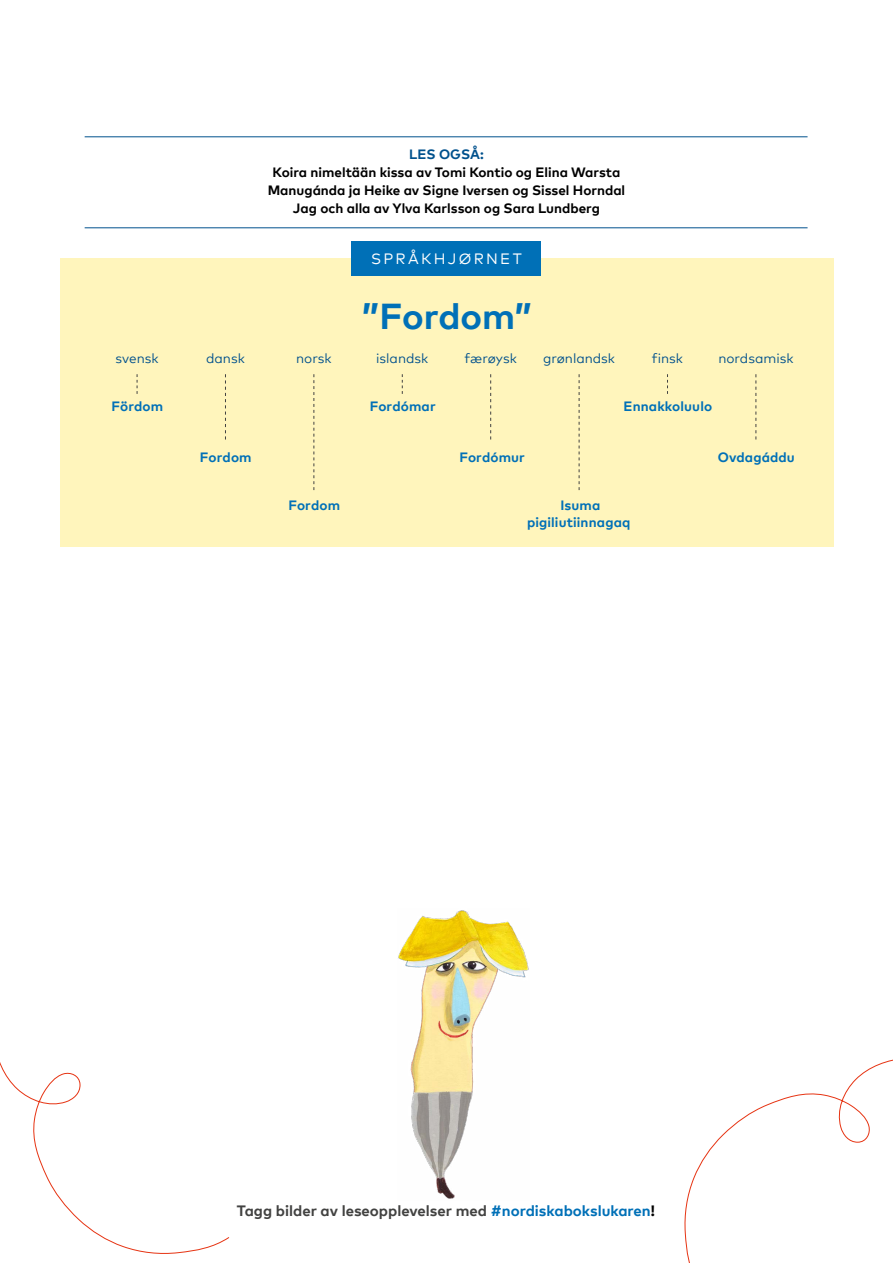
<style>
.page{position:relative;width:893px;height:1263px;background:#fff}
.page>*{position:absolute;margin:0;border:0;box-sizing:border-box;transform-origin:0 0}
.t1{font:700 36px "Mark Pro";color:#0070b7}
.Footer_tagline{font:700 15px "Mark Pro";color:#424241}
.t2{font:15px "Mark Pro";letter-spacing:.15em;color:#fff}
.P_9_bold_tagline{font:700 13.5px "Mark Pro";color:#000}
.t3{font:700 13.5px/16.2px "Mark Pro";letter-spacing:.01em;color:#0070b7;text-align:center}
.t4{font:13.5px "Mark Pro";color:#00518d}
.P_9_bold_tagline-2{font:700 13.5px "Mark Pro";letter-spacing:.005em;color:#00518d}
.s1{color:#0070b7}
.s2{color:#000}
</style>
<div class="page">
<hr style="left:85px;top:136px;width:722px;height:1px;background:#00518d">
<hr style="left:85px;top:227px;width:722px;height:1px;background:#00518d">
<svg style="left:0;top:1062px;width:230px;height:192px"></svg>
<svg style="left:684px;top:1059px;width:209px;height:204px"></svg>
<img style="left:398px;top:910px;width:131px;height:289px">
<div style="left:60px;top:258px;width:773px;height:288px;background:#fff5bc"></div>
<div style="left:352px;top:241px;width:189px;height:34px;background:#0070b7"></div>
<svg style="left:137px;top:374px;width:1px;height:20px"></svg>
<svg style="left:402px;top:374px;width:1px;height:20px"></svg>
<svg style="left:667px;top:374px;width:1px;height:20px"></svg>
<svg style="left:225px;top:374px;width:1px;height:65px"></svg>
<svg style="left:490px;top:374px;width:1px;height:65px"></svg>
<svg style="left:755px;top:374px;width:1px;height:65px"></svg>
<svg style="left:313px;top:374px;width:1px;height:116px"></svg>
<svg style="left:579px;top:374px;width:1px;height:116px"></svg>
<p class="P_9_bold_tagline-2" style="left:409px;top:144px;width:76px">LES OGSÅ:</p>
<p class="P_9_bold_tagline" style="left:273px;top:162px;width:349px">Koira nimeltään kissa av Tomi Kontio og Elina Warsta</p>
<p class="P_9_bold_tagline" style="left:268px;top:180px;width:359px">Manugánda ja Heike av Signe Iversen og Sissel Horndal</p>
<p class="P_9_bold_tagline" style="left:293px;top:198px;width:308px">Jag och alla av Ylva Karlsson og Sara Lundberg</p>
<p class="t2" style="left:371px;top:247px;width:152px">SPRÅKHJØRNET</p>
<h1 class="t1" style="left:362px;top:289px;width:172px">”Fordom”</h1>
<p class="t4" style="left:116px;top:348px;width:45px">svensk</p>
<p class="t4" style="left:206px;top:348px;width:40px">dansk</p>
<p class="t4" style="left:296px;top:348px;width:37px">norsk</p>
<p class="t4" style="left:376px;top:348px;width:54px">islandsk</p>
<p class="t4" style="left:465px;top:348px;width:54px">færøysk</p>
<p class="t4" style="left:543px;top:348px;width:73px">grønlandsk</p>
<p class="t4" style="left:652px;top:348px;width:33px">finsk</p>
<p class="t4" style="left:718px;top:348px;width:77px">nordsamisk</p>
<p class="t3" style="left:112px;top:397px;width:53px">Fördom</p>
<p class="t3" style="left:370px;top:397px;width:67px">Fordómar</p>
<p class="t3" style="left:624px;top:397px;width:90px">Ennakkoluulo</p>
<p class="t3" style="left:200px;top:448px;width:53px">Fordom</p>
<p class="t3" style="left:459px;top:448px;width:67px">Fordómur</p>
<p class="t3" style="left:718px;top:448px;width:79px">Ovdagáddu</p>
<p class="t3" style="left:288px;top:496px;width:53px">Fordom</p>
<p class="t3" style="left:527px;top:496px;width:105px">Isuma pigiliutiinnagaq</p>
<p class="Footer_tagline" style="left:237px;top:1199px;width:420px">Tagg bilder av leseopplevelser med <span class="s1">#nordiskabokslukaren</span><span class="s2">!</span></p>
</div>
